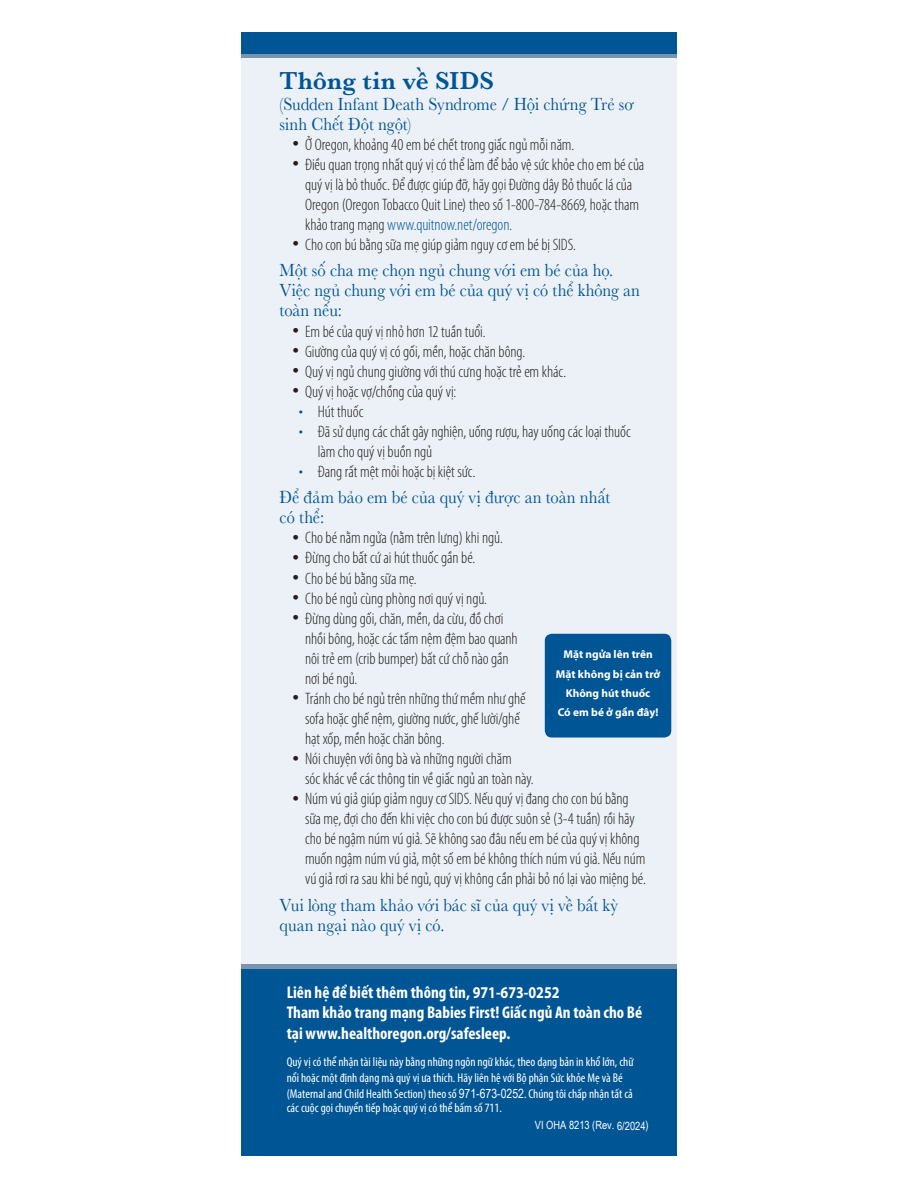
<style>
.page{position:relative;width:918px;height:1188px;background:#fff}
.page>*{position:absolute;margin:0;border:0;box-sizing:border-box;transform-origin:0 0}
.t1{font:600 25.5px "Baskerville";color:#005594}
.t2{font:18.3px/20.1px "Baskerville";color:#005594;scale:.91 1}
.t3{font:700 condensed 16.95px/20.4px "Myriad Pro";color:#fff}
.t4{font:300 condensed 16.65px/20.1px "Myriad Pro";letter-spacing:-.005em;color:#231f20}
.t5{font:condensed 12.75px/15.3px "Myriad Pro";color:#fff}
.t6{font:700 11.4px/19.4px "Myriad Pro";color:#fff;text-align:center}
.t7{font:11.4px "Arial Narrow";color:#fff}
.s1{font-family:"Helvetica Neue LT Std";font-weight:400;font-stretch:normal;font-size:13.35px}
.s2{color:#005594}
.s3{font-family:"Helvetica Neue LT Std";font-weight:400;font-stretch:normal;font-size:8.55px;color:#005594}
.s4{font-stretch:normal;font-size:16.5px}
.s5{font-family:"Arial Narrow";font-stretch:normal}
</style>
<div class="page">
<div style="left:242px;top:45px;width:434px;height:1111px;background:#ecf1f7"></div>
<div style="left:242px;top:38px;width:434px;height:20px;background:#7796ad"></div>
<div style="left:242px;top:964px;width:434px;height:5px;background:#7796ad"></div>
<div style="left:242px;top:32px;width:434px;height:22px;background:#005594"></div>
<div style="left:242px;top:969px;width:434px;height:187px;background:#005594"></div>
<div style="left:545px;top:634px;width:126px;height:104px;background:#005594;border-radius:7px"></div>
<p class="t1" style="left:280px;top:63px;width:216px">Thông tin về SIDS</p>
<p class="t2" style="left:280px;top:94px;width:391px">(Sudden Infant Death Syndrome / Hội chứng Trẻ sơ sinh Chết Đột ngột)</p>
<p class="t4" style="left:292px;top:134px;width:283px"><span class="s1">•</span> Ở Oregon, khoảng 40 em bé chết trong giấc ngủ mỗi năm.</p>
<p class="t4" style="left:305px;top:154px;width:341px;text-indent:-13px"><span class="s1">•</span> Điều quan trọng nhất quý vị có thể làm để bảo vệ sức khỏe cho em bé của quý vị là bỏ thuốc. Để được giúp đỡ, hãy gọi Đường dây Bỏ thuốc lá của Oregon (Oregon Tobacco Quit Line) theo số 1-800-784-8669, hoặc tham khảo trang mạng <span class="s2">www.quitnow.net/oregon.</span></p>
<p class="t4" style="left:292px;top:234px;width:285px"><span class="s1">•</span> Cho con bú bằng sữa mẹ giúp giảm nguy cơ em bé bị SIDS.</p>
<p class="t2" style="left:280px;top:261px;width:398px">Một số cha mẹ chọn ngủ chung với em bé của họ.<br>Việc ngủ chung với em bé của quý vị có thể không an toàn nếu:</p>
<p class="t4" style="left:292px;top:321px;width:195px"><span class="s1">•</span> Em bé của quý vị nhỏ hơn 12 tuần tuổi.</p>
<p class="t4" style="left:292px;top:341px;width:235px"><span class="s1">•</span> Giường của quý vị có gối, mền, hoặc chăn bông.</p>
<p class="t4" style="left:292px;top:361px;width:275px"><span class="s1">•</span> Quý vị ngủ chung giường với thú cưng hoặc trẻ em khác.</p>
<p class="t4" style="left:292px;top:381px;width:165px"><span class="s1">•</span> Quý vị hoặc vợ/chồng của quý vị:</p>
<p class="t4" style="left:299px;top:401px;width:66px"><span class="s3">•</span> Hút thuốc</p>
<p class="t4" style="left:318px;top:421px;width:315px;text-indent:-19px"><span class="s3">•</span> Đã sử dụng các chất gây nghiện, uống rượu, hay uống các loại thuốc làm cho quý vị buồn ngủ</p>
<p class="t4" style="left:299px;top:461px;width:178px"><span class="s3">•</span> Đang rất mệt mỏi hoặc bị kiệt sức.</p>
<p class="t2" style="left:280px;top:488px;width:365px">Để đảm bảo em bé của quý vị được an toàn nhất có thể:</p>
<p class="t4" style="left:292px;top:528px;width:212px"><span class="s1">•</span> Cho bé nằm ngửa (nằm trên lưng) khi ngủ.</p>
<p class="t4" style="left:292px;top:548px;width:185px"><span class="s1">•</span> Đừng cho bất cứ ai hút thuốc gần bé.</p>
<p class="t4" style="left:292px;top:568px;width:126px"><span class="s1">•</span> Cho bé bú bằng sữa mẹ.</p>
<p class="t4" style="left:292px;top:588px;width:196px"><span class="s1">•</span> Cho bé ngủ cùng phòng nơi quý vị ngủ.</p>
<p class="t4" style="left:305px;top:608px;width:214px;text-indent:-13px"><span class="s1">•</span> Đừng dùng gối, chăn, mền, da cừu, đồ chơi nhồi bông, hoặc các tấm nệm đệm bao quanh nôi trẻ em (crib bumper) bất cứ chỗ nào gần nơi bé ngủ.</p>
<p class="t4" style="left:305px;top:688px;width:222px;text-indent:-13px"><span class="s1">•</span> Tránh cho bé ngủ trên những thứ mềm như ghế sofa hoặc ghế nệm, giường nước, ghế lười/ghế hạt xốp, mền hoặc chăn bông.</p>
<p class="t4" style="left:305px;top:748px;width:230px;text-indent:-13px"><span class="s1">•</span> Nói chuyện với ông bà và những người chăm<br>sóc khác về các thông tin về giấc ngủ an toàn này.</p>
<p class="t4" style="left:305px;top:789px;width:342px;text-indent:-13px"><span class="s1">•</span> Núm vú giả giúp giảm nguy cơ SIDS. Nếu quý vị đang cho con bú bằng sữa mẹ, đợi cho đến khi việc cho con bú được suôn sẻ (3-4 tuần) rồi hãy cho bé ngậm núm vú giả. Sẽ không sao đâu nếu em bé của quý vị không muốn ngậm núm vú giả, một số em bé không thích núm vú giả. Nếu núm vú giả rơi ra sau khi bé ngủ, quý vị không cần phải bỏ nó lại vào miệng bé.</p>
<p class="t2" style="left:280px;top:895px;width:374px">Vui lòng tham khảo với bác sĩ của quý vị về bất kỳ quan ngại nào quý vị có.</p>
<p class="t6" style="left:556px;top:644px;width:106px">Mặt ngửa lên trên<br>Mặt không bị cản trở<br>Không hút thuốc<br>Có em bé ở gần đây!</p>
<p class="t3" style="left:287px;top:982px;width:357px">Liên hệ để biết thêm thông tin, <span class="s4">971-673-0252<br></span>Tham khảo trang mạng Babies First! Giấc ngủ An toàn cho Bé tại www.healthoregon.org/safesleep.</p>
<p class="t5" style="left:287px;top:1054px;width:348px">Quý vị có thể nhận tài liệu này bằng những ngôn ngữ khác, theo dạng bản in khổ lớn, chữ nổi hoặc một định dạng mà quý vị ưa thích. Hãy liên hệ với Bộ phận Sức khỏe Mẹ và Bé (Maternal and Child Health Section) theo số <span class="s5">971-673-0252</span>. Chúng tôi chấp nhận tất cả các cuộc gọi chuyển tiếp hoặc quý vị có thể bấm số 711.</p>
<p class="t7" style="left:535px;top:1117px;width:115px">VI OHA 8213 (Rev. 6/2024)</p>
</div>
